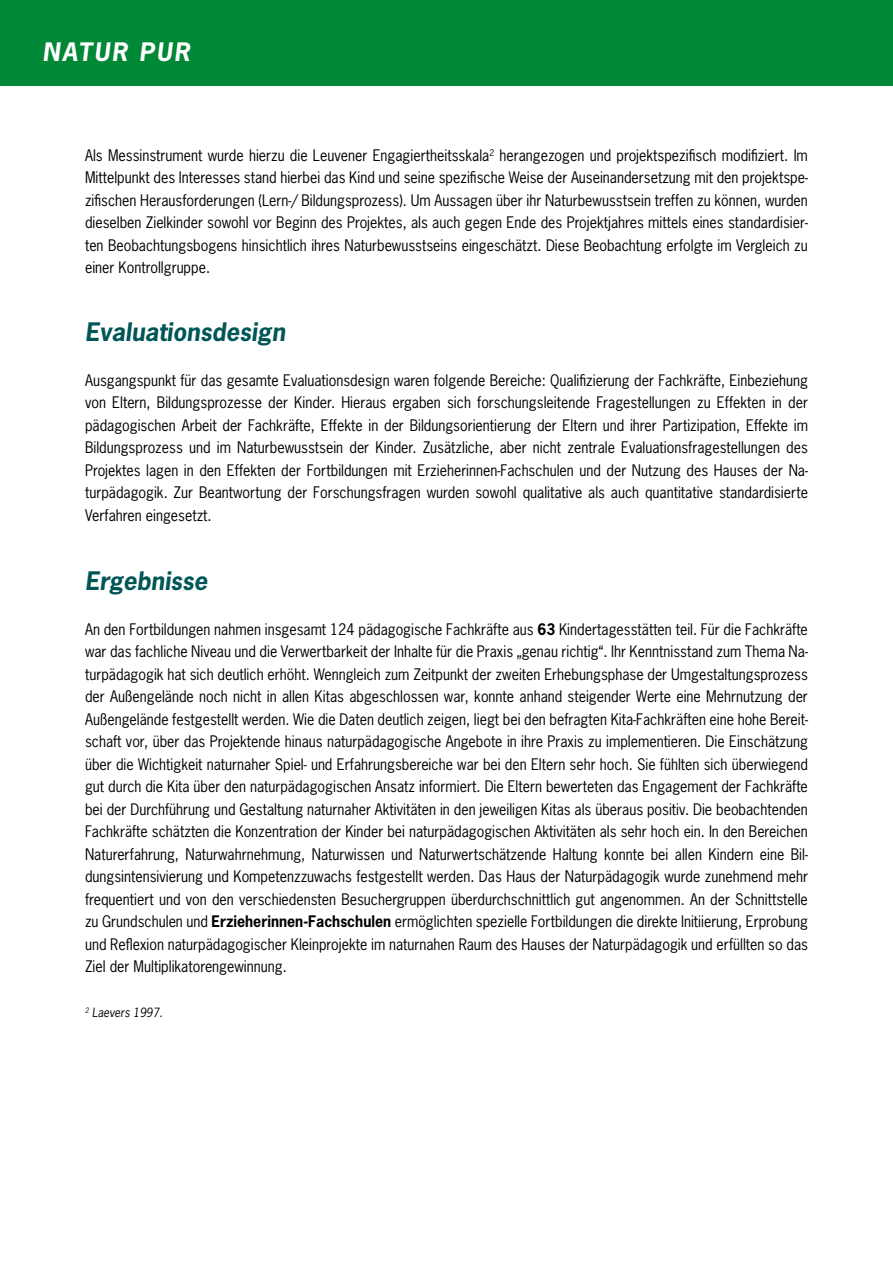
<style>
.page{position:relative;width:893px;height:1263px;background:#fff}
.page>*{position:absolute;margin:0;border:0;box-sizing:border-box;transform-origin:0 0}
.t1{font:italic 700 24px "News Gothic Std";color:#005656}
.t2{font:italic 700 24px "News Gothic Std";letter-spacing:.09em;color:#fff}
.t3{font:15px/22.5px "News Gothic Std";color:#000;text-align:justify;scale:.95 1}
.t4{font:italic 12px "News Gothic Std";color:#000;scale:.95 1}
.s1{font-weight:700}
</style>
<div class="page">
<div style="left:0;top:0;width:893px;height:85px;background:#008836"></div>
<h1 class="t2" style="left:43px;top:36px;width:149px">Natur pur</h1>
<p class="t3" style="left:85px;top:143px;width:762px">Als Messinstrument wurde hierzu die Leuvener Engagiertheitsskala<sup>2</sup> herangezogen und projektspezifisch modifiziert. Im Mittelpunkt des Interesses stand hierbei das Kind und seine spezifische Weise der Auseinandersetzung mit den projektspe&shy;zifischen Herausforderungen (Lern-/ Bildungsprozess). Um Aussagen über ihr Naturbewusstsein treffen zu können, wurden dieselben Zielkinder sowohl vor Beginn des Projektes, als auch gegen Ende des Projektjahres mittels eines standardisier&shy;ten Beobachtungsbogens hinsichtlich ihres Naturbewusstseins eingeschätzt. Diese Beobachtung erfolgte im Vergleich zu einer Kontrollgruppe.</p>
<h1 class="t1" style="left:85px;top:316px;width:202px">Evaluationsdesign</h1>
<p class="t3" style="left:85px;top:368px;width:762px">Ausgangspunkt für das gesamte Evaluationsdesign waren folgende Bereiche: Qualifizierung der Fachkräfte, Einbeziehung von Eltern, Bildungsprozesse der Kinder. Hieraus ergaben sich forschungsleitende Fragestellungen zu Effekten in der pädagogischen Arbeit der Fachkräfte, Effekte in der Bildungsorientierung der Eltern und ihrer Partizipation, Effekte im Bildungsprozess und im Naturbewusstsein der Kinder. Zusätzliche, aber nicht zentrale Evaluationsfragestellungen des Projektes lagen in den Effekten der Fortbildungen mit Erzieherinnen-Fachschulen und der Nutzung des Hauses der Na&shy;turpädagogik. Zur Beantwortung der Forschungsfragen wurden sowohl qualitative als auch quantitative standardisierte Verfahren eingesetzt.</p>
<h1 class="t1" style="left:85px;top:565px;width:125px">Ergebnisse</h1>
<p class="t3" style="left:85px;top:617px;width:762px">An den Fortbildungen nahmen insgesamt 124 pädagogische Fachkräfte aus <span class="s1">63</span> Kindertagesstätten teil. Für die Fachkräfte war das fachliche Niveau und die Verwertbarkeit der Inhalte für die Praxis „genau richtig“. Ihr Kenntnisstand zum Thema Na&shy;turpädagogik hat sich deutlich erhöht. Wenngleich zum Zeitpunkt der zweiten Erhebungsphase der Umgestaltungsprozess der Außengelände noch nicht in allen Kitas abgeschlossen war, konnte anhand steigender Werte eine Mehrnutzung der Außengelände festgestellt werden. Wie die Daten deutlich zeigen, liegt bei den befragten Kita-Fachkräften eine hohe Bereit&shy;schaft vor, über das Projektende hinaus naturpädagogische Angebote in ihre Praxis zu implementieren. Die Einschätzung über die Wichtigkeit naturnaher Spiel- und Erfahrungsbereiche war bei den Eltern sehr hoch. Sie fühlten sich überwiegend gut durch die Kita über den naturpädagogischen Ansatz informiert. Die Eltern bewerteten das Engagement der Fachkräfte bei der Durchführung und Gestaltung naturnaher Aktivitäten in den jeweiligen Kitas als überaus positiv. Die beobachtenden Fachkräfte schätzten die Konzentration der Kinder bei naturpädagogischen Aktivitäten als sehr hoch ein. In den Bereichen Naturerfahrung, Naturwahrnehmung, Naturwissen und Naturwertschätzende Haltung konnte bei allen Kindern eine Bil&shy;dungsintensivierung und Kompetenzzuwachs festgestellt werden. Das Haus der Naturpädagogik wurde zunehmend mehr frequentiert und von den verschiedensten Besuchergruppen überdurchschnittlich gut angenommen. An der Schnittstelle zu Grundschulen und <span class="s1">Erzieherinnen-Fachschulen</span> ermöglichten spezielle Fortbildungen die direkte Initiierung, Erprobung und Reflexion naturpädagogischer Kleinprojekte im naturnahen Raum des Hauses der Naturpädagogik und erfüllten so das Ziel der Multiplikatorengewinnung.</p>
<p class="t4" style="left:85px;top:1005px;width:83px"><sup>2</sup> Laevers 1997.</p>
</div>
